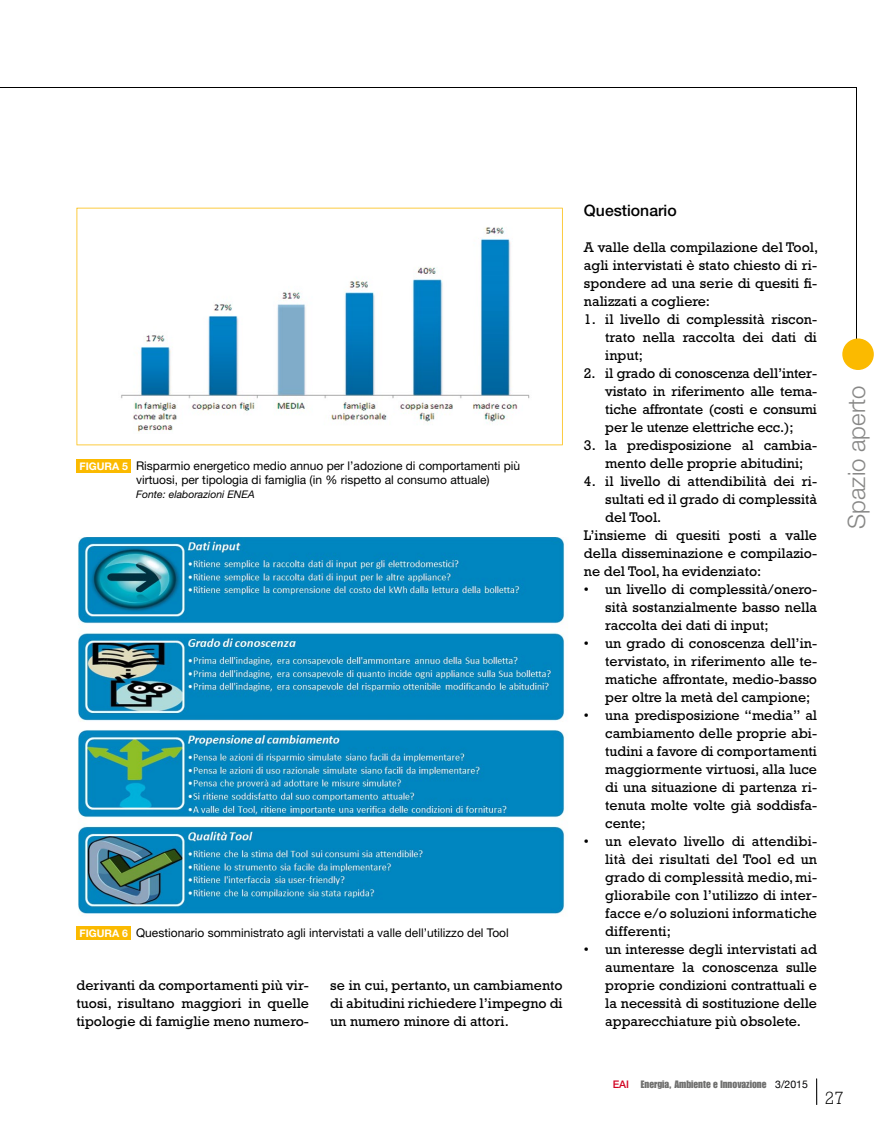
<style>
.page{position:relative;width:893px;height:1127px;background:#fff}
.page>*{position:absolute;margin:0;border:0;box-sizing:border-box;transform-origin:0 0}
.t1{font:300 24px "Helvetica Neue";color:#878786}
.t2{font:300 18px "Rockwell";color:#000}
.t3{font:500 15.75px "Helvetica Neue";color:#000}
.t4{font:14.25px/18px "Rockwell";color:#000;text-align:justify}
.t5{font:12px/14.2px "Helvetica Neue";color:#000}
.t6{font:10.5px "Impact LT Std";color:#6f6f6e}
.t7{font:italic 10.5px "Helvetica Neue";color:#000}
.s1{font-weight:700;font-size:10.5px;color:#fff}
.s2{font-family:"Helvetica Neue";font-weight:500;color:#d20422}
.s3{font-family:"Helvetica Neue";color:#020204}
</style>
<div class="page">
<hr style="left:0;top:88px;width:857px;height:1px;background:#000">
<hr style="left:856px;top:88px;width:1px;height:271px;background:#000">
<div style="left:842px;top:338px;width:32px;height:32px;background:#fbba00;border-radius:50%"></div>
<svg style="left:816px;top:1078px;width:1px;height:27px"></svg>
<div style="left:77px;top:459px;width:54px;height:13px;background:#fbba00"></div>
<svg style="left:77px;top:208px;width:486px;height:237px"></svg>
<img style="left:78px;top:537px;width:487px;height:377px">
<div style="left:77px;top:926px;width:54px;height:14px;background:#fbba00"></div>
<p class="t5" style="left:136px;top:458px;width:386px;text-indent:-57px"><span class="s1">FIGURA 5</span> Risparmio energetico medio annuo per l’adozione di comportamenti più virtuosi, per tipologia di famiglia (in % rispetto al consumo attuale)</p>
<p class="t7" style="left:136px;top:488px;width:120px">Fonte: elaborazioni ENEA</p>
<p class="t5" style="left:80px;top:926px;width:431px"><span class="s1">FIGURA 6</span> Questionario somministrato agli intervistati a valle dell’utilizzo del Tool</p>
<p class="t4" style="left:77px;top:976px;width:234px">derivanti da comportamenti più vir&shy;tuosi, risultano maggiori in quelle tipologie di famiglie meno numero-</p>
<p class="t4" style="left:330px;top:976px;width:234px">se in cui, pertanto, un cambiamento di abitudini richiedere l’impegno di un numero minore di attori.</p>
<p class="t3" style="left:584px;top:201px;width:94px">Questionario</p>
<p class="t4" style="left:584px;top:238px;width:236px">A valle della compilazione del Tool, agli intervistati è stato chiesto di ri&shy;spondere ad una serie di quesiti fi&shy;nalizzati a cogliere:</p>
<p class="t4" style="left:605px;top:310px;width:213px;text-indent:-21px">1. il livello di complessità riscon&shy;trato nella raccolta dei dati di input;</p>
<p class="t4" style="left:605px;top:364px;width:213px;text-indent:-21px">2. il grado di conoscenza dell’inter&shy;vistato in riferimento alle tema&shy;tiche affrontate (costi e consumi per le utenze elettriche ecc.);</p>
<p class="t4" style="left:584px;top:436px;width:235px;text-align:center">3. la predisposizione al cambia&shy;mento delle proprie abitudini;</p>
<p class="t4" style="left:584px;top:472px;width:235px">4. il livello di attendibilità dei ri-</p>
<p class="t4" style="left:605px;top:490px;width:213px">sultati ed il grado di complessità</p>
<p class="t4" style="left:605px;top:508px;width:58px">del Tool.</p>
<p class="t4" style="left:584px;top:526px;width:235px">L’insieme di quesiti posti a valle</p>
<p class="t4" style="left:584px;top:544px;width:235px">della disseminazione e compilazio-</p>
<p class="t4" style="left:584px;top:562px;width:179px">ne del Tool, ha evidenziato:</p>
<p class="t4" style="left:605px;top:580px;width:213px;text-indent:-21px">• un livello di complessità/onero&shy;sità sostanzialmente basso nella raccolta dei dati di input;</p>
<p class="t4" style="left:605px;top:634px;width:213px;text-indent:-21px">• un grado di conoscenza dell’in&shy;tervistato, in riferimento alle te&shy;matiche affrontate, medio-basso per oltre la metà del campione;</p>
<p class="t4" style="left:605px;top:706px;width:213px;text-indent:-21px">• una predisposizione “media” al cambiamento delle proprie abi&shy;tudini a favore di comportamenti maggiormente virtuosi, alla luce di una situazione di partenza ri&shy;tenuta molte volte già soddisfa&shy;cente;</p>
<p class="t4" style="left:605px;top:832px;width:213px;text-indent:-21px">• un elevato livello di attendibi&shy;lità dei risultati del Tool ed un grado di complessità medio, mi&shy;gliorabile con l’utilizzo di inter&shy;facce e/o soluzioni informatiche differenti;</p>
<p class="t4" style="left:605px;top:940px;width:213px;text-indent:-21px">• un interesse degli intervistati ad aumentare la conoscenza sulle proprie condizioni contrattuali e la necessità di sostituzione delle apparecchiature più obsolete.</p>
<h1 class="t1" style="left:842px;top:529px;width:145px;rotate:-90deg">Spazio aperto</h1>
<p class="t6" style="left:613px;top:1078px;width:197px"><span class="s2">EAI</span> Energia, Ambiente e Innovazione <span class="s3">3/2015</span></p>
<p class="t2" style="left:825px;top:1087px;width:21px">27</p>
</div>
